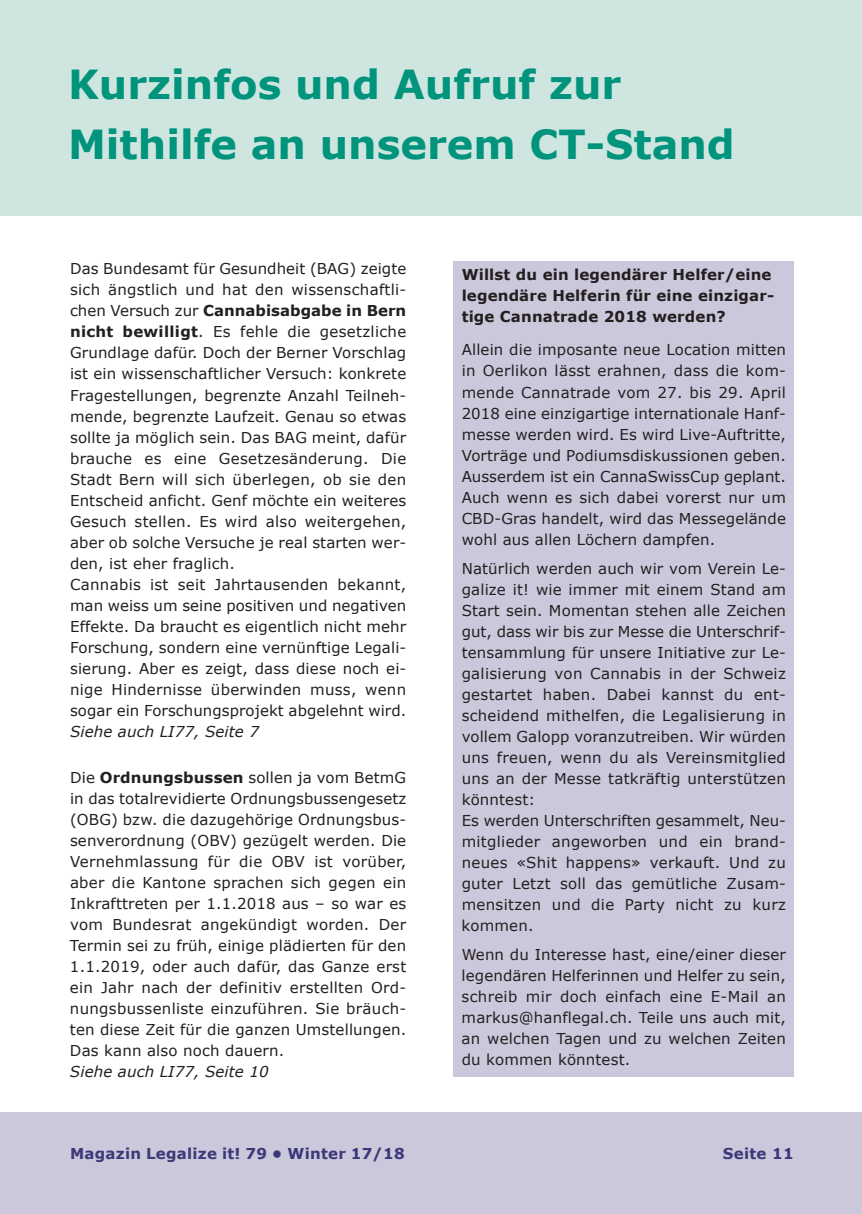
<style>
.page{position:relative;width:862px;height:1214px;background:#fff}
.page>*{position:absolute;margin:0;border:0;box-sizing:border-box;transform-origin:0 0}
.t1{font:700 40px/60px "Verdana";color:#00947c}
.t2{font:15px/21px "Verdana";letter-spacing:.01em;color:#231f20;text-align:justify}
.t3{font:700 15px/21px "Verdana";letter-spacing:.01em;color:#231f20}
.t4{font:italic 15px "Verdana";letter-spacing:.01em;color:#231f20}
.t5{font:700 15px "Verdana";letter-spacing:.015em;color:#3c3979}
.s1{font-weight:700}
</style>
<div class="page">
<div style="left:0;top:0;width:862px;height:215px;background:#cfe5e0"></div>
<div style="left:0;top:1111px;width:862px;height:102px;background:#ccc8dc"></div>
<div style="left:454px;top:261px;width:340px;height:814px;background:#ccc8dc"></div>
<h1 class="t1" style="left:68px;top:53px;width:668px">Kurzinfos und Aufruf zur<br>Mithilfe an unserem CT-Stand</h1>
<p class="t2" style="left:70px;top:258px;width:338px;text-align:left">Das Bundesamt für Gesundheit (BAG) zeigte sich ängstlich und hat den wissenschaftli&shy;chen Versuch zur <span class="s1">Cannabisabgabe in Bern nicht bewilligt</span>. Es fehle die gesetzliche Grundlage dafür. Doch der Berner Vorschlag ist ein wissenschaftlicher Versuch: konkrete Fragestellungen, begrenzte Anzahl Teilneh&shy;mende, begrenzte Laufzeit. Genau so etwas sollte ja möglich sein. Das BAG meint, dafür brauche es eine Gesetzesänderung. Die Stadt Bern will sich überlegen, ob sie den Entscheid anficht. Genf möchte ein weiteres Gesuch stellen. Es wird also weitergehen, aber ob solche Versuche je real starten wer&shy;den, ist eher fraglich.<br>Cannabis ist seit Jahrtausenden bekannt, man weiss um seine positiven und negativen Effekte. Da braucht es eigentlich nicht mehr Forschung, sondern eine vernünftige Legali&shy;sierung. Aber es zeigt, dass diese noch ei&shy;nige Hindernisse überwinden muss, wenn sogar ein Forschungsprojekt abgelehnt wird.</p>
<p class="t4" style="left:70px;top:721px;width:190px">Siehe auch LI77, Seite 7</p>
<p class="t2" style="left:70px;top:766px;width:338px">Die <span class="s1">Ordnungsbussen</span> sollen ja vom BetmG in das totalrevidierte Ordnungsbussengesetz (OBG) bzw. die dazugehörige Ordnungsbus&shy;senverordnung (OBV) gezügelt werden. Die Vernehmlassung für die OBV ist vorüber, aber die Kantone sprachen sich gegen ein Inkrafttreten per 1.1.2018 aus – so war es vom Bundesrat angekündigt worden. Der Termin sei zu früh, einige plädierten für den 1.1.2019, oder auch dafür, das Ganze erst ein Jahr nach der definitiv erstellten Ord&shy;nungsbussenliste einzuführen. Sie bräuch&shy;ten diese Zeit für die ganzen Umstellungen.<br>Das kann also noch dauern.</p>
<p class="t4" style="left:70px;top:1061px;width:200px">Siehe auch LI77, Seite 10</p>
<p class="t3" style="left:462px;top:264px;width:314px">Willst du ein legendärer Helfer/eine legendäre Helferin für eine einzigar&shy;tige Cannatrade 2018 werden?</p>
<p class="t2" style="left:462px;top:339px;width:326px">Allein die imposante neue Location mitten in Oerlikon lässt erahnen, dass die kom&shy;mende Cannatrade vom 27. bis 29. April 2018 eine einzigartige internationale Hanf&shy;messe werden wird. Es wird Live-Auftritte, Vorträge und Podiumsdiskussionen geben.<br>Ausserdem ist ein CannaSwissCup geplant.<br>Auch wenn es sich dabei vorerst nur um CBD-Gras handelt, wird das Messegelände wohl aus allen Löchern dampfen.</p>
<p class="t2" style="left:462px;top:557px;width:326px;text-align:left">Natürlich werden auch wir vom Verein Le&shy;galize it! wie immer mit einem Stand am Start sein. Momentan stehen alle Zeichen gut, dass wir bis zur Messe die Unterschrif&shy;tensammlung für unsere Initiative zur Le&shy;galisierung von Cannabis in der Schweiz gestartet haben. Dabei kannst du ent&shy;scheidend mithelfen, die Legalisierung in vollem Galopp voranzutreiben. Wir würden uns freuen, wenn du als Vereinsmitglied uns an der Messe tatkräftig unterstützen könntest:<br>Es werden Unterschriften gesammelt, Neu&shy;mitglieder angeworben und ein brand&shy;neues «Shit happens» verkauft. Und zu guter Letzt soll das gemütliche Zusam&shy;mensitzen und die Party nicht zu kurz kommen.</p>
<p class="t2" style="left:462px;top:943px;width:326px">Wenn du Interesse hast, eine/einer dieser legendären Helferinnen und Helfer zu sein, schreib mir doch einfach eine E-Mail an markus@hanflegal.ch. Teile uns auch mit, an welchen Tagen und zu welchen Zeiten du kommen könntest.</p>
<p class="t5" style="left:70px;top:1144px;width:336px">Magazin Legalize it! 79 • Winter 17/18</p>
<p class="t5" style="left:723px;top:1144px;width:73px">Seite 11</p>
</div>
